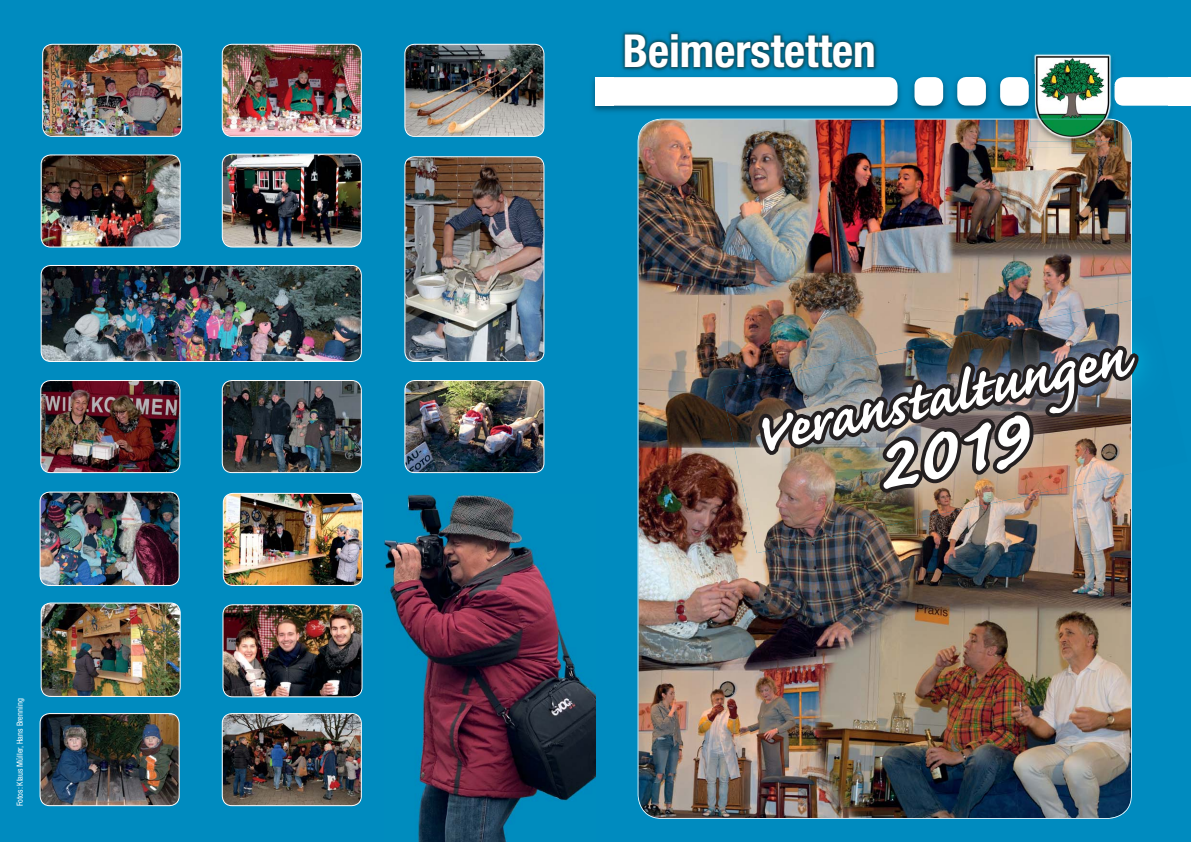
<style>
.page{position:relative;width:1191px;height:842px;background:#008bbf}
.page>*{position:absolute;margin:0;border:0;box-sizing:border-box;transform-origin:0 0}
.t1{font:700 96.9px "Caflisch Script";color:#fff}
.t2{font:700 69.8px "Caflisch Script";color:#fff}
.t3{font:700 condensed 45.4px "Helvetica Neue";color:#fff}
.t4{font:condensed 8.4px "Helvetica Neue";color:#fff}
</style>
<div class="page">
<img style="left:911px;top:77px;width:36px;height:35px">
<div style="left:914px;top:77px;width:29px;height:29px;background:#fff;border-radius:9px"></div>
<img style="left:954px;top:76px;width:36px;height:36px">
<div style="left:957px;top:77px;width:29px;height:29px;background:#fff;border-radius:9px"></div>
<img style="left:997px;top:77px;width:31px;height:35px">
<div style="left:1000px;top:77px;width:28px;height:29px;background:#fff;border-radius:9px"></div>
<img style="left:592px;top:77px;width:309px;height:35px">
<div style="left:595px;top:77px;width:302px;height:29px;background:#fff;border-radius:9px"></div>
<div style="left:595px;top:77px;width:19px;height:29px;background:#fff"></div>
<img style="left:625px;top:31px;width:253px;height:41px">
<img style="left:622px;top:32px;width:254px;height:38px">
<img style="left:222px;top:380px;width:139px;height:93px;border-radius:10px">
<div style="left:222px;top:380px;width:140px;height:93px;border:1px solid #fff;border-radius:10px"></div>
<img style="left:41px;top:380px;width:139px;height:93px;border-radius:10px">
<div style="left:40px;top:380px;width:140px;height:93px;border:1px solid #fff;border-radius:10px"></div>
<img style="left:41px;top:265px;width:320px;height:96px;border-radius:10px">
<div style="left:41px;top:265px;width:321px;height:97px;border:1px solid #fff;border-radius:10px"></div>
<img style="left:41px;top:155px;width:139px;height:92px;border-radius:10px">
<div style="left:41px;top:155px;width:140px;height:92px;border:1px solid #fff;border-radius:10px"></div>
<img style="left:40px;top:714px;width:139px;height:92px;border-radius:10px">
<div style="left:40px;top:713px;width:139px;height:93px;border:1px solid #fff;border-radius:10px"></div>
<img style="left:222px;top:44px;width:139px;height:92px;border-radius:10px">
<div style="left:222px;top:44px;width:140px;height:93px;border:1px solid #fff;border-radius:10px"></div>
<img style="left:40px;top:492px;width:139px;height:93px;border-radius:10px">
<div style="left:40px;top:492px;width:139px;height:94px;border:1px solid #fff;border-radius:10px"></div>
<img style="left:43px;top:44px;width:139px;height:92px;border-radius:10px">
<div style="left:42px;top:44px;width:140px;height:93px;border:1px solid #fff;border-radius:10px"></div>
<img style="left:405px;top:44px;width:139px;height:92px;border-radius:10px">
<div style="left:404px;top:44px;width:140px;height:93px;border:1px solid #fff;border-radius:10px"></div>
<img style="left:223px;top:493px;width:139px;height:92px;border-radius:10px">
<div style="left:223px;top:493px;width:140px;height:93px;border:1px solid #fff;border-radius:10px"></div>
<img style="left:223px;top:605px;width:139px;height:92px;border-radius:10px">
<div style="left:223px;top:604px;width:139px;height:93px;border:1px solid #fff;border-radius:10px"></div>
<img style="left:405px;top:157px;width:139px;height:204px;border-radius:10px">
<div style="left:404px;top:156px;width:140px;height:206px;border:1px solid #fff;border-radius:10px"></div>
<img style="left:222px;top:714px;width:139px;height:92px;border-radius:10px">
<div style="left:222px;top:713px;width:140px;height:93px;border:1px solid #fff;border-radius:10px"></div>
<img style="left:222px;top:154px;width:139px;height:93px;border-radius:10px">
<div style="left:222px;top:154px;width:140px;height:93px;border:1px solid #fff;border-radius:10px"></div>
<img style="left:637px;top:119px;width:494px;height:700px">
<img style="left:824px;top:499px;width:136px;height:23px">
<img style="left:721px;top:363px;width:103px;height:190px">
<img style="left:960px;top:499px;width:96px;height:12px">
<img style="left:823px;top:521px;width:84px;height:19px">
<img style="left:756px;top:126px;width:384px;height:373px">
<img style="left:385px;top:494px;width:210px;height:348px">
<img style="left:1028px;top:118px;width:87px;height:29px">
<img style="left:1028px;top:82px;width:2px;height:26px">
<svg style="left:1028px;top:84px;width:1px;height:16px"></svg>
<img style="left:1030px;top:54px;width:84px;height:88px">
<svg style="left:1114px;top:77px;width:77px;height:29px;background:#f6fbfc"></svg>
<img style="left:41px;top:603px;width:138px;height:93px">
<div style="left:41px;top:603px;width:140px;height:94px;border:1px solid #fff;border-radius:10px"></div>
<img style="left:405px;top:380px;width:139px;height:93px;border-radius:10px">
<div style="left:404px;top:380px;width:140px;height:93px;border:1px solid #fff;border-radius:10px"></div>
<p class="t4" style="left:17px;top:806px;width:109px;rotate:-90deg">Fotos: Klaus Müller, Hans Brenning</p>
<h3 class="t3" style="left:623px;top:35px;width:255px">Beimerstetten</h3>
<h2 class="t2" style="left:748px;top:412px;width:382px;rotate:-12deg">Veranstaltungen</h2>
<h1 class="t1" style="left:868px;top:433px;width:155px;rotate:-12deg">2019</h1>
</div>
